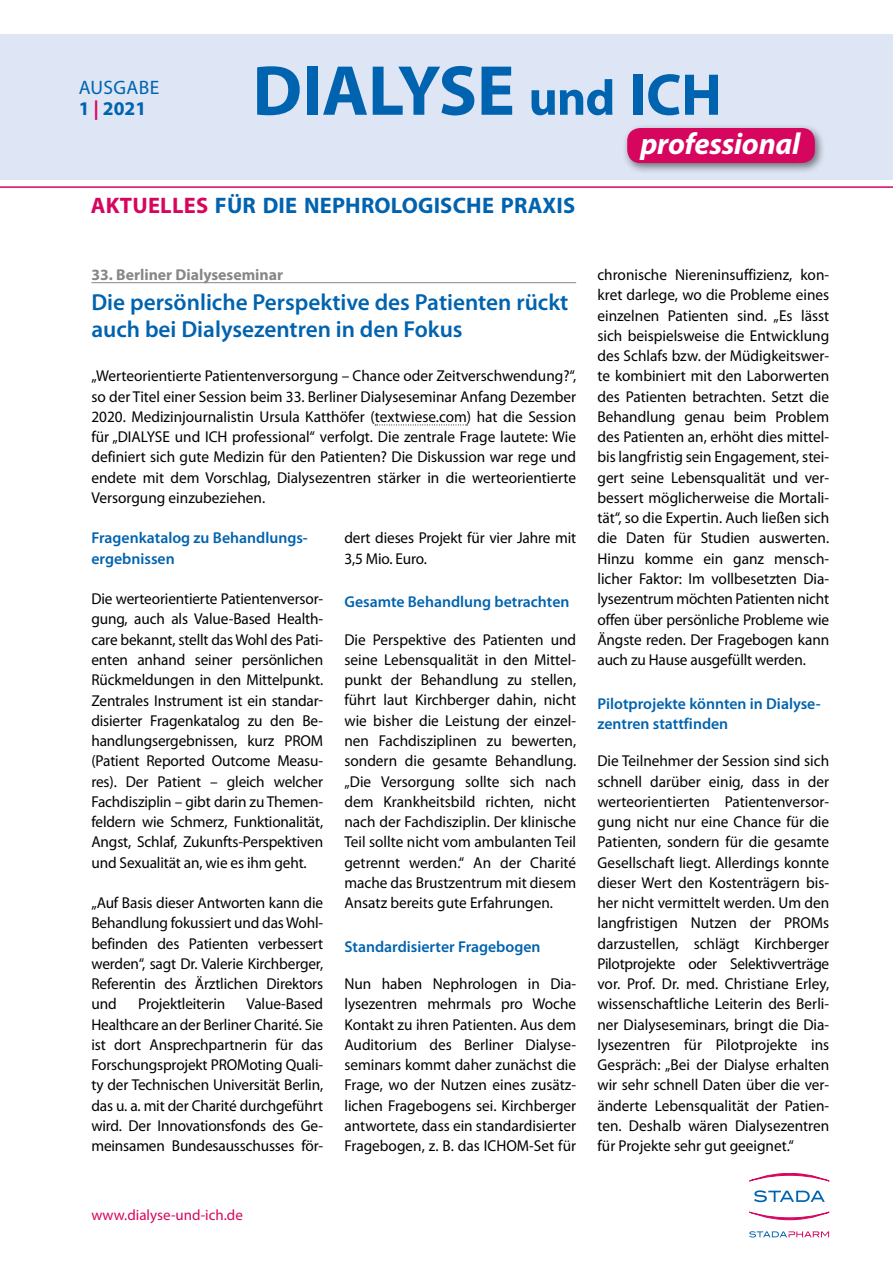
<style>
.page{position:relative;width:893px;height:1263px;background:#fff}
.page>*{position:absolute;margin:0;border:0;box-sizing:border-box;transform-origin:0 0}
.t1{font:700 71.4px "Myriad Pro";letter-spacing:-.01em;color:#0063af}
.t2{font:italic 700 30.45px "Myriad Pro";letter-spacing:-.01em;color:#fff}
.t3{font:600 23.25px/27px "Myriad Pro";color:#0063af}
.t4{font:700 22.5px "Myriad Pro";letter-spacing:.01em;color:#0063af}
.t5{font:19.5px/21px "Myriad Pro";letter-spacing:.02em;color:#0063af}
.t6{font:15.75px/20.2px "Myriad Pro";letter-spacing:-.01em;color:#000;text-align:justify}
.t7{font:600 15.75px/20.2px "Myriad Pro";color:#0063af}
.t8{font:700 15.75px "Myriad Pro";color:#878787}
.t9{font:15px "Myriad Pro";color:#d6065e}
.s1{font-weight:700}
.s2{font-weight:700;color:#d6065e}
.s3{font-size:50.1px}
.s4{font-size:59.4px}
.s5{color:#d6065e}
</style>
<div class="page">
<svg style="left:749px;top:1231px;width:80px;height:6px"></svg>
<svg style="left:749px;top:1173px;width:80px;height:8px"></svg>
<svg style="left:749px;top:1212px;width:80px;height:8px"></svg>
<svg style="left:754px;top:1190px;width:71px;height:12px"></svg>
<hr style="left:0;top:186px;width:893px;height:2px;background:#d6065e">
<div style="left:0;top:34px;width:893px;height:145px;background:#dee5f5"></div>
<div style="left:622px;top:123px;width:204px;height:51px;background:#000;opacity:.5"></div>
<div style="left:627px;top:128px;width:188px;height:35px;background:#d6065e;border-radius:13px"></div>
<hr style="left:91px;top:282px;width:485px;height:1px;background:#878787">
<svg style="left:375px;top:425px;width:93px;height:1px"></svg>
<p class="t5" style="left:79px;top:77px;width:82px">AUSGABE<br><span class="s1">1</span> <span class="s2">|</span> <span class="s1">2021</span></p>
<h1 class="t1" style="left:252px;top:51px;width:471px">DIALYSE <span class="s3">und</span> <span class="s4">ICH</span></h1>
<h2 class="t2" style="left:640px;top:127px;width:161px">professional</h2>
<h3 class="t4" style="left:91px;top:193px;width:486px"><span class="s5">AKTUELLES</span> FÜR DIE NEPHROLOGISCHE PRAXIS</h3>
<p class="t8" style="left:91px;top:266px;width:193px">33. Berliner Dialyseseminar</p>
<h3 class="t3" style="left:91px;top:289px;width:478px">Die persönliche Perspektive des Patienten rückt auch bei Dialysezentren in den Fokus</h3>
<p class="t6" style="left:91px;top:366px;width:486px">„Werteorientierte Patientenversorgung – Chance oder Zeitverschwendung?“, so der Titel einer Session beim 33. Berliner Dialyseseminar Anfang Dezember 2020. Medizinjournalistin Ursula Katthöfer (textwiese.com) hat die Session für „DIALYSE und ICH professional“ verfolgt. Die zentrale Frage lautete: Wie definiert sich gute Medizin für den Patienten? Die Diskussion war rege und endete mit dem Vorschlag, Dialysezentren stärker in die werteorientierte Versorgung einzubeziehen.</p>
<p class="t7" style="left:91px;top:528px;width:218px">Fragenkatalog zu Behandlungs&shy;ergebnissen</p>
<p class="t6" style="left:91px;top:589px;width:233px">Die werteorientierte Patientenversor&shy;gung, auch als Value-Based Health&shy;care bekannt, stellt das Wohl des Pati&shy;enten anhand seiner persönlichen Rückmeldungen in den Mittelpunkt.<br>Zentrales Instrument ist ein standar&shy;disierter Fragenkatalog zu den Be&shy;handlungsergebnissen, kurz PROM (Patient Reported Outcome Measu&shy;res). Der Patient – gleich welcher Fachdisziplin – gibt darin zu Themen&shy;feldern wie Schmerz, Funktionalität, Angst, Schlaf, Zukunfts-Perspektiven und Sexualität an, wie es ihm geht.</p>
<p class="t6" style="left:91px;top:893px;width:233px">„Auf Basis dieser Antworten kann die Behandlung fokussiert und das Wohl&shy;befinden des Patienten verbessert werden“, sagt Dr. Valerie Kirchberger, Referentin des Ärztlichen Direktors und</p>
<p class="t6" style="left:344px;top:528px;width:233px">dert dieses Projekt für vier Jahre mit<br>3,5 Mio. Euro.</p>
<p class="t7" style="left:344px;top:592px;width:227px">Gesamte Behandlung betrachten</p>
<p class="t6" style="left:344px;top:630px;width:233px">Die Perspektive des Patienten und seine Lebensqualität in den Mittel&shy;punkt der Behandlung zu stellen, führt laut Kirchberger dahin, nicht wie bisher die Leistung der einzel&shy;nen Fachdisziplinen zu bewerten, sondern die gesamte Behandlung. „Die Versorgung sollte sich nach dem Krankheitsbild richten, nicht nach der Fachdisziplin. Der klinische Teil sollte nicht vom ambulanten Teil getrennt werden.“ An der Charité mache das Brustzentrum mit diesem Ansatz bereits gute Erfahrungen.</p>
<p class="t7" style="left:344px;top:936px;width:198px">Standardisierter Fragebogen</p>
<p class="t6" style="left:344px;top:974px;width:233px">Nun haben Nephrologen in Dia&shy;lysezentren mehrmals pro Woche Kontakt zu ihren Patienten. Aus dem Auditorium des Berliner Dialyse&shy;seminars kommt daher zunächst die Frage, wo der Nutzen eines zusätz&shy;lichen Fragebogens sei. Kirchberger antwortete, dass ein standardisierter Fragebogen, z. B. das ICHOM-Set für</p>
<p class="t6" style="left:91px;top:994px;width:233px;text-indent:155px">Value-Based Healthcare an der Berliner Charité. Sie ist dort Ansprechpartnerin für das Forschungsprojekt PROMoting Quali&shy;ty der Technischen Universität Berlin, das u. a. mit der Charité durchgeführt wird. Der Innovationsfonds des Ge&shy;meinsamen Bundesausschusses för-</p>
<p class="t6" style="left:138px;top:994px;width:89px">Projektleiterin</p>
<p class="t6" style="left:597px;top:265px;width:233px">chronische Niereninsuffizienz, kon&shy;kret darlege, wo die Probleme eines einzelnen Patienten sind. „Es lässt sich beispielsweise die Entwicklung des Schlafs bzw. der Müdigkeitswer&shy;te kombiniert mit den Laborwerten des Patienten betrachten. Setzt die Behandlung genau beim Problem des Patienten an, erhöht dies mittel&shy;bis langfristig sein Engagement, stei&shy;gert seine Lebensqualität und ver&shy;bessert möglicherweise die Mortali&shy;tät“, so die Expertin. Auch ließen sich die Daten für Studien auswerten.<br>Hinzu komme ein ganz mensch&shy;licher Faktor: Im vollbesetzten Dia&shy;lysezentrum möchten Patienten nicht offen über persönliche Probleme wie Ängste reden. Der Fragebogen kann auch zu Hause ausgefüllt werden.</p>
<p class="t7" style="left:597px;top:693px;width:225px">Pilotprojekte könnten in Dialyse&shy;zentren stattfinden</p>
<p class="t6" style="left:597px;top:751px;width:233px">Die Teilnehmer der Session sind sich schnell darüber einig, dass in der werteorientierten Patientenversor&shy;gung nicht nur eine Chance für die Patienten, sondern für die gesamte Gesellschaft liegt. Allerdings konnte dieser Wert den Kostenträgern bis&shy;her nicht vermittelt werden. Um den langfristigen Nutzen der PROMs darzustellen, schlägt Kirchberger Pilotprojekte oder Selektivverträge vor. Prof. Dr. med. Christiane Erley, wissenschaftliche Leiterin des Berli&shy;ner Dialyseseminars, bringt die Dia&shy;lysezentren für Pilotprojekte ins Gespräch: „Bei der Dialyse erhalten wir sehr schnell Daten über die ver&shy;änderte Lebensqualität der Patien&shy;ten. Deshalb wären Dialysezentren für Projekte sehr gut geeignet.“</p>
<p class="t9" style="left:91px;top:1207px;width:153px">www.dialyse-und-ich.de</p>
</div>
